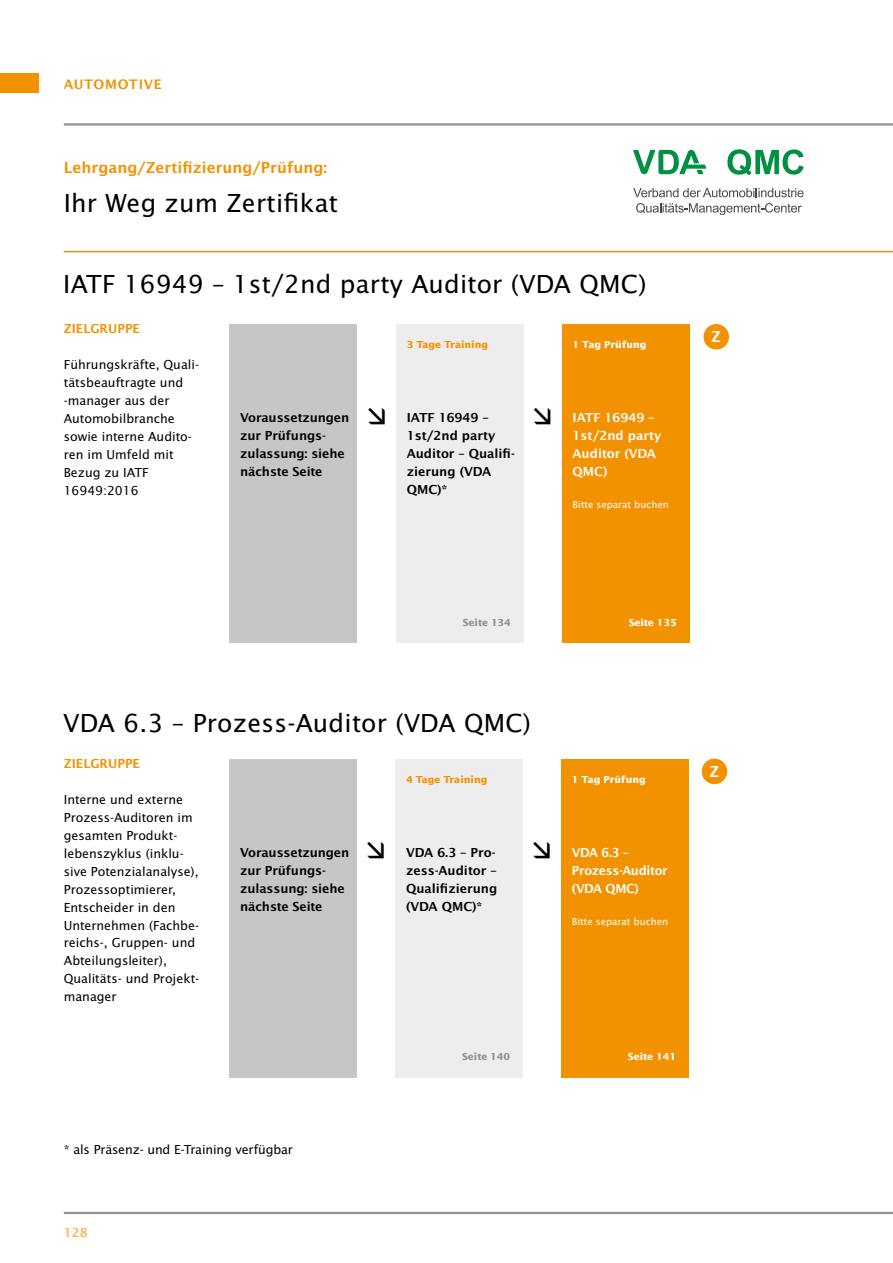
<style>
.page{position:relative;width:893px;height:1263px;background:#fff}
.page>*{position:absolute;margin:0;border:0;box-sizing:border-box;transform-origin:0 0}
.t1{font:27px "Lucida Sans EF";letter-spacing:.01em;color:#000}
.t2{font:600 16.5px "Lucida Sans EF";color:#f39200}
.t3{font:600 16.5px "Lucida Sans EF";color:#fff}
.t4{font:600 14.25px "Lucida Sans EF";letter-spacing:.05em;color:#f39200}
.t5{font:13.5px/18px "Lucida Sans EF";color:#000}
.t6{font:600 13.5px/18px "Lucida Sans EF";letter-spacing:-.01em;color:#000}
.t7{font:600 13.5px/18px "Lucida Sans EF";letter-spacing:-.015em;color:#fff}
.t8{font:600 13.5px "Lucida Sans EF";color:#f39200}
.t9{font:600 13.5px "Lucida Sans EF";color:#f9b55c}
.t10{font:700 10.5px "Lucida Sans EF";color:#fff}
.t11{font:10.5px "Lucida Sans EF";color:#fff}
.t12{font:700 10.5px "Lucida Sans EF";color:#f39200}
.t13{font:700 10.5px "Lucida Sans EF";color:#929292}
</style>
<div class="page">
<hr style="left:64px;top:1212px;width:829px;height:2px;background:#929292">
<div style="left:0;top:73px;width:38px;height:20px;background:#f39200"></div>
<div style="left:562px;top:324px;width:128px;height:319px;background:#f39200"></div>
<div style="left:395px;top:759px;width:128px;height:318px;background:#ededed"></div>
<div style="left:396px;top:324px;width:128px;height:319px;background:#ededed"></div>
<div style="left:230px;top:324px;width:127px;height:319px;background:#c6c6c6"></div>
<div style="left:230px;top:759px;width:127px;height:318px;background:#c6c6c6"></div>
<div style="left:561px;top:759px;width:128px;height:318px;background:#f39200"></div>
<div style="left:702px;top:759px;width:25px;height:25px;background:#f39200;border-radius:50%"></div>
<div style="left:703px;top:324px;width:26px;height:26px;background:#f39200;border-radius:50%"></div>
<hr style="left:64px;top:251px;width:829px;height:1px;background:#f39200">
<hr style="left:64px;top:123px;width:829px;height:3px;background:#929292">
<svg style="left:727px;top:149px;width:77px;height:26px"></svg>
<svg style="left:633px;top:150px;width:73px;height:24px"></svg>
<svg style="left:633px;top:188px;width:171px;height:9px"></svg>
<svg style="left:636px;top:203px;width:166px;height:11px"></svg>
<p class="t4" style="left:64px;top:77px;width:99px">AUTOMOTIVE</p>
<p class="t2" style="left:64px;top:158px;width:265px">Lehrgang/Zertifizierung/Prüfung:</p>
<h1 class="t1" style="left:64px;top:188px;width:276px">Ihr Weg zum Zertifikat</h1>
<h1 class="t1" style="left:63px;top:269px;width:585px">IATF 16949 – 1st/2nd party Auditor (VDA QMC)</h1>
<p class="t8" style="left:64px;top:321px;width:78px">ZIELGRUPPE</p>
<p class="t5" style="left:64px;top:356px;width:137px">Führungskräfte, Quali&shy;tätsbeauftragte und -manager aus der<br>Automobilbranche sowie interne Audito&shy;ren im Umfeld mit<br>Bezug zu IATF<br>16949:2016</p>
<p class="t6" style="left:240px;top:409px;width:111px">Voraussetzungen zur Prüfungs&shy;zulassung: siehe nächste Seite</p>
<p class="t12" style="left:407px;top:339px;width:83px">3 Tage Training</p>
<p class="t6" style="left:407px;top:409px;width:110px">IATF 16949 –<br>1st/2nd party<br>Auditor – Qualifi&shy;zierung (VDA<br>QMC)*</p>
<p class="t10" style="left:573px;top:339px;width:76px">1 Tag Prüfung</p>
<p class="t7" style="left:573px;top:409px;width:90px">IATF 16949 –<br>1st/2nd party<br>Auditor (VDA<br>QMC)</p>
<p class="t11" style="left:573px;top:499px;width:98px">Bitte separat buchen</p>
<p class="t3" style="left:711px;top:328px;width:11px">Z</p>
<p class="t13" style="left:463px;top:616px;width:50px">Seite 134</p>
<h1 class="t1" style="left:63px;top:709px;width:469px">VDA 6.3 – Prozess-Auditor (VDA QMC)</h1>
<p class="t8" style="left:64px;top:756px;width:78px">ZIELGRUPPE</p>
<p class="t5" style="left:64px;top:791px;width:137px">Interne und externe<br>Prozess-Auditoren im gesamten Produkt&shy;lebenszyklus (inklu&shy;sive Potenzialanalyse),<br>Prozessoptimierer,<br>Entscheider in den<br>Unternehmen (Fachbe&shy;reichs-, Gruppen- und<br>Abteilungsleiter),<br>Qualitäts- und Projekt&shy;manager</p>
<p class="t6" style="left:240px;top:844px;width:111px">Voraussetzungen zur Prüfungs&shy;zulassung: siehe nächste Seite</p>
<p class="t5" style="left:64px;top:1141px;width:231px">* als Präsenz- und E-Training verfügbar</p>
<p class="t9" style="left:64px;top:1225px;width:25px">128</p>
<p class="t12" style="left:406px;top:774px;width:83px">4 Tage Training</p>
<p class="t6" style="left:406px;top:844px;width:93px">VDA 6.3 – Pro&shy;zess-Auditor –<br>Qualifizierung (VDA QMC)*</p>
<p class="t13" style="left:462px;top:1051px;width:50px">Seite 140</p>
<p class="t10" style="left:629px;top:616px;width:50px">Seite 135</p>
<p class="t10" style="left:572px;top:774px;width:76px">1 Tag Prüfung</p>
<p class="t7" style="left:572px;top:844px;width:97px">VDA 6.3 –<br>Prozess-Auditor (VDA QMC)</p>
<p class="t11" style="left:572px;top:915px;width:98px">Bitte separat buchen</p>
<p class="t3" style="left:709px;top:762px;width:11px">Z</p>
<p class="t10" style="left:628px;top:1051px;width:50px">Seite 141</p>
</div>
